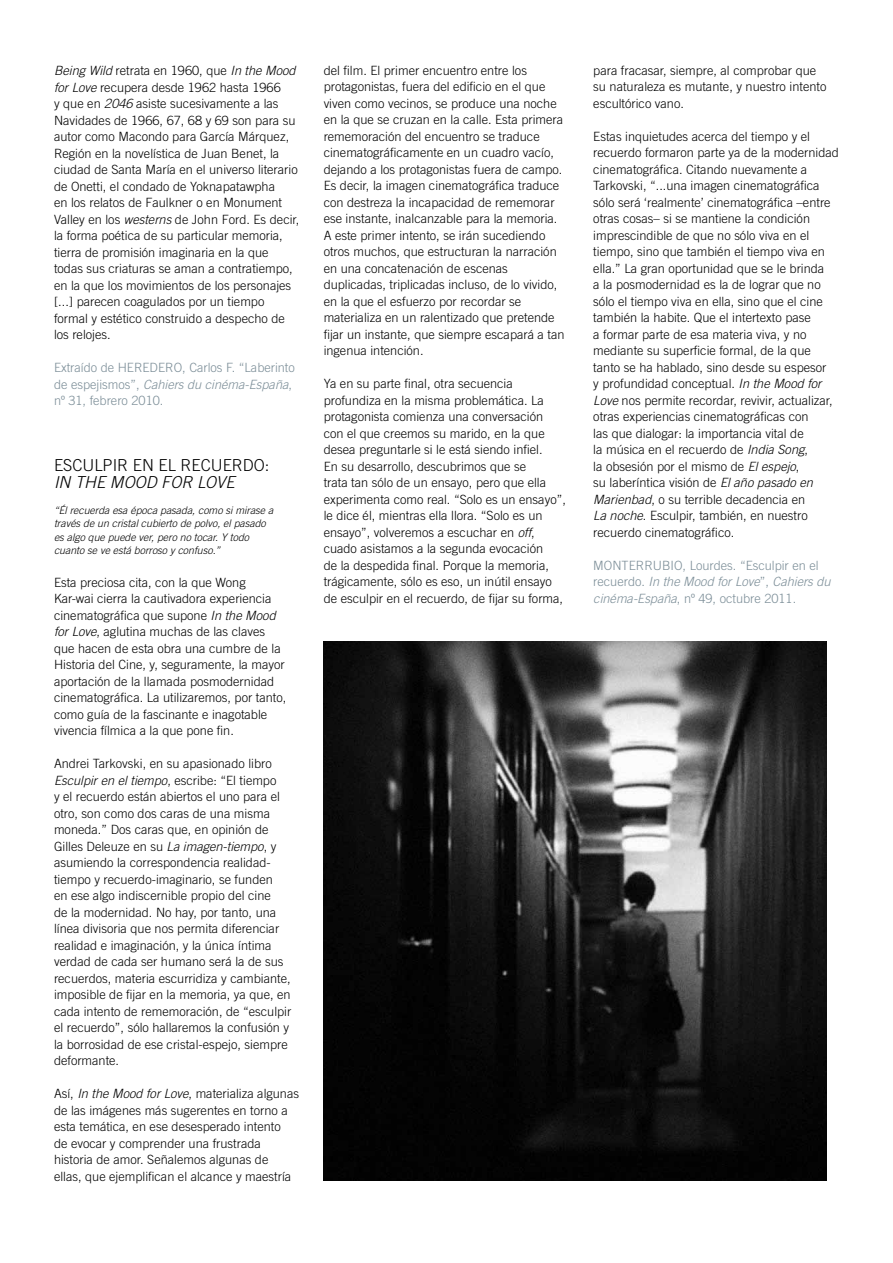
<style>
.page{position:relative;width:893px;height:1263px;background:#fff}
.page>*{position:absolute;margin:0;border:0;box-sizing:border-box;transform-origin:0 0}
.t1{font:300 16.5px "Trade Gothic LT Std";color:#000}
.t2{font:italic 300 16.5px "Trade Gothic LT Std";color:#000}
.t3{font:300 12.75px/16.5px "Trade Gothic LT Std";color:#000}
.t4{font:300 12.75px/16.5px "Trade Gothic LT Std";color:#7b8d97}
.t5{font:italic 300 10.5px/13.5px "Trade Gothic LT Std";color:#000}
.s1{font-style:italic}
</style>
<div class="page">
<img style="left:324px;top:641px;width:502px;height:540px">
<p class="t3" style="left:54px;top:62px;width:247px"><span class="s1">Being Wild</span> retrata en 1960, que <span class="s1">In the Mood for Love</span> recupera desde 1962 hasta 1966<br>y que en <span class="s1">2046</span> asiste sucesivamente a las Navidades de 1966, 67, 68 y 69 son para su autor como Macondo para García Márquez, Región en la novelística de Juan Benet, la ciudad de Santa María en el universo literario de Onetti, el condado de Yoknapatawpha<br>en los relatos de Faulkner o en Monument Valley en los <span class="s1">westerns</span> de John Ford. Es decir, la forma poética de su particular memoria, tierra de promisión imaginaria en la que todas sus criaturas se aman a contratiempo, en la que los movimientos de los personajes [...] parecen coagulados por un tiempo formal y estético construido a despecho de los relojes.</p>
<p class="t4" style="left:54px;top:359px;width:242px">Extraído de HEREDERO, Carlos F. “Laberinto de espejismos”, <span class="s1">Cahiers du cinéma-España</span>, nº 31, febrero 2010.</p>
<p class="t1" style="left:54px;top:455px;width:217px">ESCULPIR EN EL RECUERDO:</p>
<p class="t2" style="left:54px;top:472px;width:182px">IN THE MOOD FOR LOVE</p>
<p class="t5" style="left:54px;top:503px;width:221px">“Él recuerda esa época pasada, como si mirase a través de un cristal cubierto de polvo, el pasado es algo que puede ver, pero no tocar. Y todo cuanto se ve está borroso y confuso.”</p>
<p class="t3" style="left:54px;top:574px;width:234px">Esta preciosa cita, con la que Wong Kar‑wai cierra la cautivadora experiencia cinematográfica que supone <span class="s1">In the Mood for Love</span>, aglutina muchas de las claves que hacen de esta obra una cumbre de la Historia del Cine, y, seguramente, la mayor aportación de la llamada posmodernidad cinematográfica. La utilizaremos, por tanto, como guía de la fascinante e inagotable vivencia fílmica a la que pone fin.</p>
<p class="t3" style="left:54px;top:755px;width:239px">Andrei Tarkovski, en su apasionado libro <span class="s1">Esculpir en el tiempo</span>, escribe: “El tiempo<br>y el recuerdo están abiertos el uno para el otro, son como dos caras de una misma moneda.” Dos caras que, en opinión de Gilles Deleuze en su <span class="s1">La imagen-tiempo</span>, y asumiendo la correspondencia realidad&shy;tiempo y recuerdo-imaginario, se funden<br>en ese algo indiscernible propio del cine<br>de la modernidad. No hay, por tanto, una línea divisoria que nos permita diferenciar realidad e imaginación, y la única íntima verdad de cada ser humano será la de sus recuerdos, materia escurridiza y cambiante, imposible de fijar en la memoria, ya que, en cada intento de rememoración, de “esculpir el recuerdo”, sólo hallaremos la confusión y la borrosidad de ese cristal-espejo, siempre deformante.</p>
<p class="t3" style="left:54px;top:1085px;width:247px">Así, <span class="s1">In the Mood for Love</span>, materializa algunas de las imágenes más sugerentes en torno a esta temática, en ese desesperado intento<br>de evocar y comprender una frustrada historia de amor. Señalemos algunas de ellas, que ejemplifican el alcance y maestría</p>
<p class="t3" style="left:324px;top:62px;width:242px">del film. El primer encuentro entre los protagonistas, fuera del edificio en el que viven como vecinos, se produce una noche en la que se cruzan en la calle. Esta primera rememoración del encuentro se traduce cinematográficamente en un cuadro vacío, dejando a los protagonistas fuera de campo.<br>Es decir, la imagen cinematográfica traduce con destreza la incapacidad de rememorar ese instante, inalcanzable para la memoria.<br>A este primer intento, se irán sucediendo otros muchos, que estructuran la narración en una concatenación de escenas duplicadas, triplicadas incluso, de lo vivido, en la que el esfuerzo por recordar se materializa en un ralentizado que pretende fijar un instante, que siempre escapará a tan ingenua intención.</p>
<p class="t3" style="left:324px;top:375px;width:244px">Ya en su parte final, otra secuencia profundiza en la misma problemática. La protagonista comienza una conversación con el que creemos su marido, en la que desea preguntarle si le está siendo infiel.<br>En su desarrollo, descubrimos que se<br>trata tan sólo de un ensayo, pero que ella experimenta como real. “Solo es un ensayo”, le dice él, mientras ella llora. “Solo es un ensayo”, volveremos a escuchar en <span class="s1">off</span>, cuado asistamos a la segunda evocación<br>de la despedida final. Porque la memoria, trágicamente, sólo es eso, un inútil ensayo de esculpir en el recuerdo, de fijar su forma,</p>
<p class="t3" style="left:593px;top:62px;width:235px">para fracasar, siempre, al comprobar que su naturaleza es mutante, y nuestro intento escultórico vano.</p>
<p class="t3" style="left:593px;top:128px;width:247px">Estas inquietudes acerca del tiempo y el recuerdo formaron parte ya de la modernidad cinematográfica. Citando nuevamente a Tarkovski, “...una imagen cinematográfica sólo será ‘realmente’ cinematográfica –entre otras cosas– si se mantiene la condición imprescindible de que no sólo viva en el tiempo, sino que también el tiempo viva en ella.” La gran oportunidad que se le brinda<br>a la posmodernidad es la de lograr que no sólo el tiempo viva en ella, sino que el cine también la habite. Que el intertexto pase<br>a formar parte de esa materia viva, y no mediante su superficie formal, de la que tanto se ha hablado, sino desde su espesor<br>y profundidad conceptual. <span class="s1">In the Mood for Love</span> nos permite recordar, revivir, actualizar, otras experiencias cinematográficas con<br>las que dialogar: la importancia vital de<br>la música en el recuerdo de <span class="s1">India Song</span>,<br>la obsesión por el mismo de <span class="s1">El espejo</span>,<br>su laberíntica visión de <span class="s1">El año pasado en Marienbad</span>, o su terrible decadencia en<br><span class="s1">La noche</span>. Esculpir, también, en nuestro recuerdo cinematográfico.</p>
<p class="t4" style="left:593px;top:557px;width:239px">MONTERRUBIO, Lourdes. “Esculpir en el recuerdo. <span class="s1">In the Mood for Love</span>”, <span class="s1">Cahiers du cinéma-España</span>, nº 49, octubre 2011.</p>
</div>
